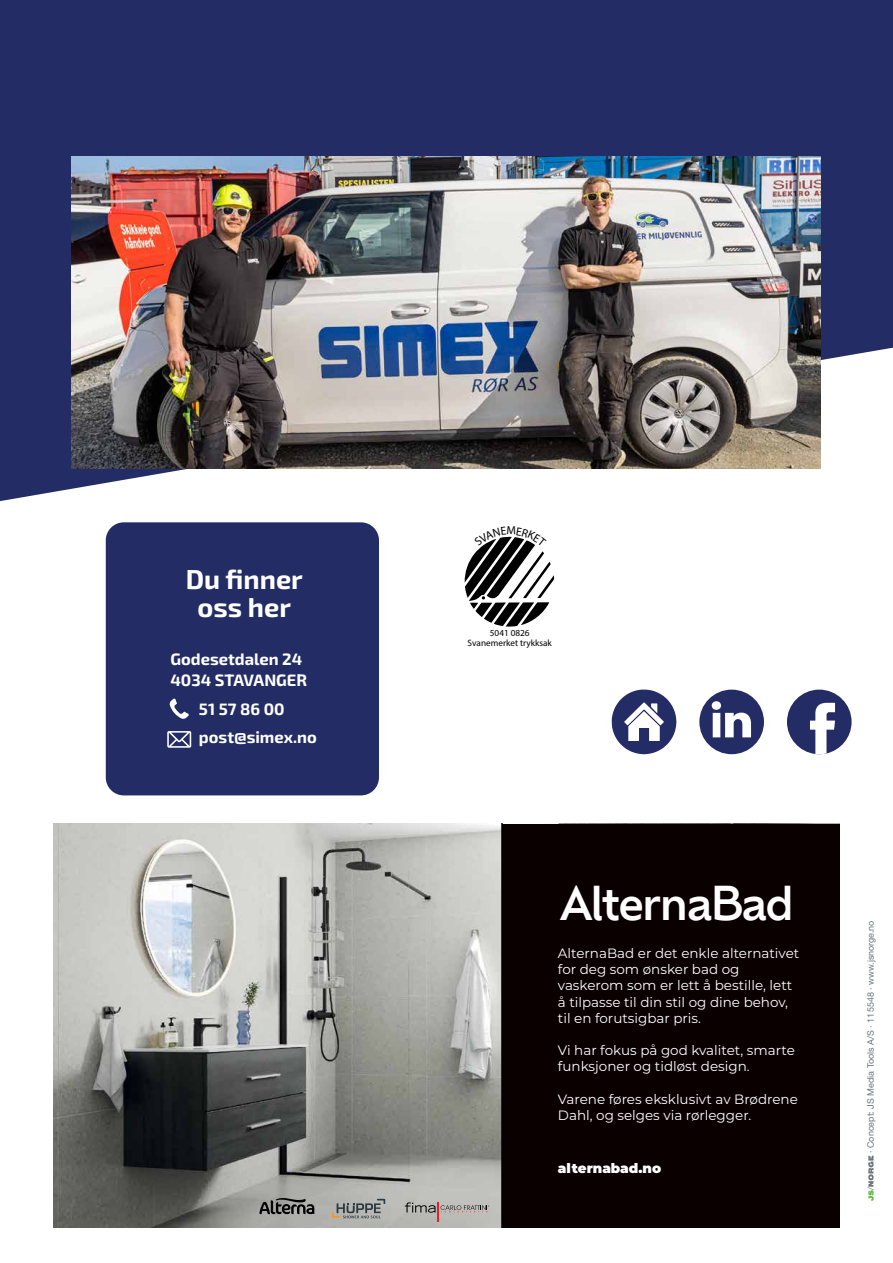
<style>
.page{position:relative;width:893px;height:1263px;background:#fff}
.page>*{position:absolute;margin:0;border:0;box-sizing:border-box;transform-origin:0 0}
.t1{font:500 45.75px "Ofelia Display";letter-spacing:-.025em;color:#fff}
.t2{font:700 27px/28.5px "Exo 2";color:#fff;text-align:center}
.t3{font:700 16.5px/21px "Exo 2";color:#fff}
.t4{font:13.5px/16.2px "Montserrat";color:#fff}
.t5{font:900 13.5px "Montserrat";color:#fff}
.t6{font:500 9.15px "Helvetica Neue";color:#000}
.t7{font:9px "Helvetica Neue LT Std";color:#6a757c}
</style>
<div class="page">
<svg style="left:0;top:0;width:893px;height:501px;fill:#232c65"></svg>
<img style="left:53px;top:824px;width:448px;height:403px">
<div style="left:501px;top:824px;width:339px;height:403px;background:#0b0000"></div>
<svg style="left:332px;top:1199px;width:53px;height:19px"></svg>
<svg style="left:405px;top:1202px;width:84px;height:20px;background:#ada7a3"></svg>
<svg style="left:259px;top:1198px;width:55px;height:17px"></svg>
<img style="left:71px;top:156px;width:750px;height:312px">
<div style="left:106px;top:522px;width:273px;height:273px;background:#232c65;border-radius:18px"></div>
<div style="left:699px;top:690px;width:65px;height:64px;background:#232c65;border-radius:50%"></div>
<svg style="left:712px;top:701px;width:39px;height:36px"></svg>
<svg style="left:787px;top:690px;width:65px;height:64px"></svg>
<svg style="left:170px;top:698px;width:19px;height:21px"></svg>
<svg style="left:167px;top:731px;width:24px;height:17px"></svg>
<svg style="left:612px;top:689px;width:64px;height:65px"></svg>
<svg style="left:867px;top:1156px;width:7px;height:45px"></svg>
<svg style="left:464px;top:536px;width:90px;height:91px"></svg>
<h2 class="t2" style="left:186px;top:564px;width:119px">Du finner oss her</h2>
<p class="t3" style="left:170px;top:648px;width:138px">Godesetdalen 24<br>4034 STAVANGER</p>
<p class="t3" style="left:199px;top:694px;width:119px;line-height:28.5px">51 57 86 00 post@simex.no</p>
<p class="t6" style="left:490px;top:628px;width:41px">5041 0826</p>
<p class="t6" style="left:468px;top:637px;width:86px">Svanemerket trykksak</p>
<h1 class="t1" style="left:559px;top:869px;width:235px">AlternaBad</h1>
<p class="t4" style="left:558px;top:945px;width:243px">AlternaBad er det enkle alternativet for deg som ønsker bad og vaskerom som er lett å bestille, lett å tilpasse til din stil og dine behov, til en forutsigbar pris.</p>
<p class="t4" style="left:558px;top:1042px;width:238px">Vi har fokus på god kvalitet, smarte funksjoner og tidløst design.</p>
<p class="t4" style="left:558px;top:1090px;width:242px">Varene føres eksklusivt av Brødrene<br>Dahl, og selges via rørlegger.</p>
<p class="t5" style="left:558px;top:1158px;width:105px">alternabad.no</p>
<p class="t7" style="left:865px;top:1153px;width:234px;rotate:-90deg">· Concept: JS Media Tools A/S · 115548 · www.jsnorge.no</p>
</div>
